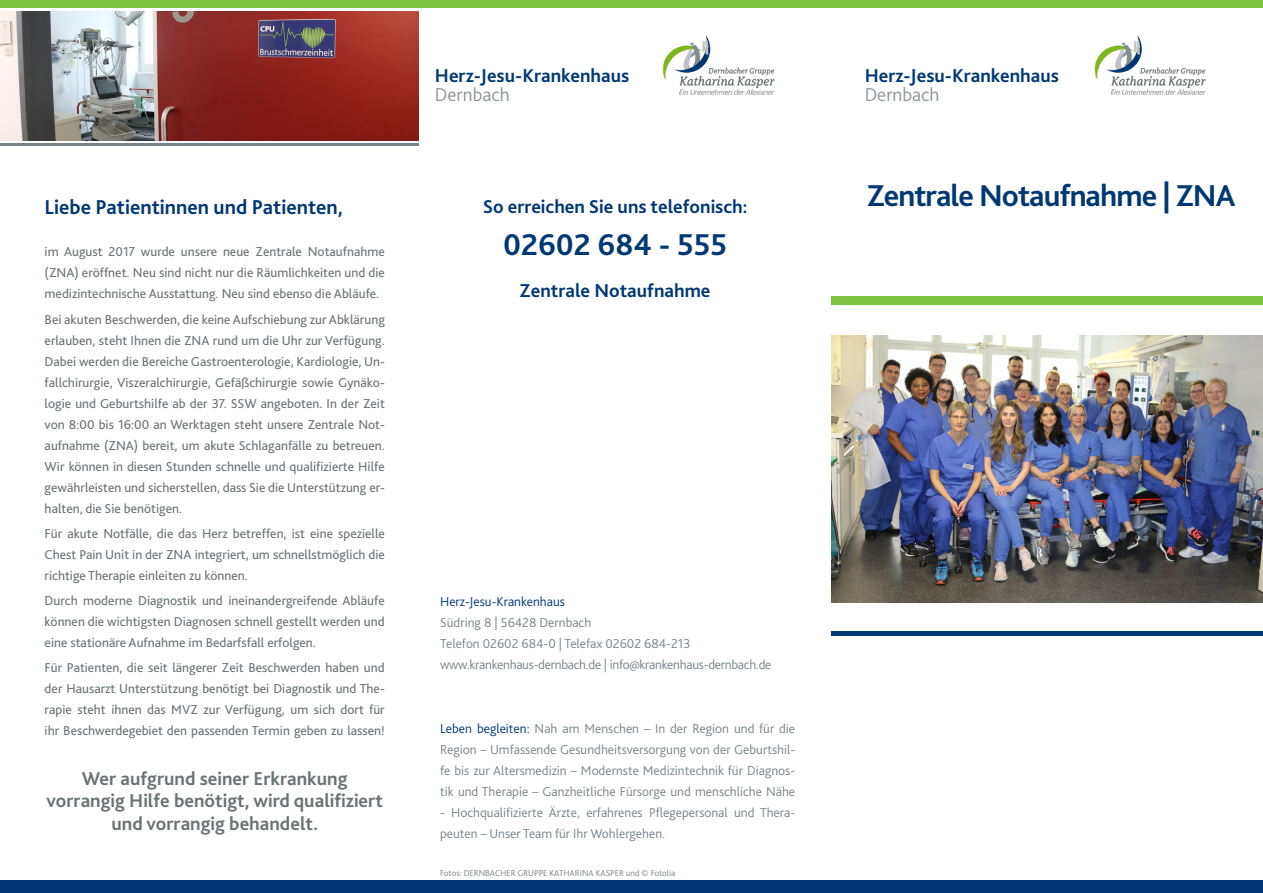
<style>
.page{position:relative;width:1263px;height:893px;background:#fff}
.page>*{position:absolute;margin:0;border:0;box-sizing:border-box;transform-origin:0 0}
.t1{font:700 31.5px "Bliss 2";letter-spacing:-.03em;color:#013874}
.t2{font:700 31.5px "Bliss 2";color:#013874}
.t3{font:700 21px "Bliss 2";color:#013874}
.t4{font:700 19.5px "Bliss 2";color:#013874}
.t5{font:700 19.5px "Bliss 2";color:#697374}
.t6{font:300 19.5px "Bliss 2";color:#8d979d}
.t7{font:13.5px/21px "Bliss 2";color:#697374;text-align:justify}
.t8{font:300 13.5px/21px "Bliss 2";color:#76848a;text-align:justify}
.t9{font:300 13.5px "Bliss 2";letter-spacing:-.02em;color:#76848a}
.t10{font:300 13.5px "Bliss 2";color:#013874}
.t11{font:300 9px "Bliss 2";color:#76848a}
.s1{color:#013874}
</style>
<div class="page">
<hr style="left:0;top:143px;width:419px;height:3px;background:#76848a">
<div style="left:0;top:881px;width:1263px;height:12px;background:#013874"></div>
<div style="left:0;top:0;width:1263px;height:8px;background:#7fc241"></div>
<div style="left:831px;top:296px;width:432px;height:8px;background:#7fc241"></div>
<hr style="left:831px;top:632px;width:432px;height:4px;background:#013874">
<img style="left:662px;top:35px;width:113px;height:60px">
<img style="left:1094px;top:35px;width:112px;height:60px">
<img style="left:0;top:11px;width:419px;height:129px">
<img style="left:831px;top:335px;width:432px;height:267px">
<p class="t3" style="left:45px;top:194px;width:300px">Liebe Patientinnen und Patienten,</p>
<p class="t7" style="left:45px;top:241px;width:342px">im August 2017 wurde unsere neue Zentrale Notaufnahme (ZNA) eröffnet. Neu sind nicht nur die Räumlichkeiten und die medizintechnische Ausstattung. Neu sind ebenso die Abläufe.</p>
<p class="t7" style="left:45px;top:309px;width:342px">Bei akuten Beschwerden, die keine Aufschiebung zur Abklärung erlauben, steht Ihnen die ZNA rund um die Uhr zur Verfügung.<br>Dabei werden die Bereiche Gastroenterologie, Kardiologie, Un&shy;fallchirurgie, Viszeralchirurgie, Gefäßchirurgie sowie Gynäko&shy;logie und Geburtshilfe ab der 37. SSW angeboten. In der Zeit von 8:00 bis 16:00 an Werktagen steht unsere Zentrale Not&shy;aufnahme (ZNA) bereit, um akute Schlaganfälle zu betreuen.<br>Wir können in diesen Stunden schnelle und qualifizierte Hilfe gewährleisten und sicherstellen, dass Sie die Unterstützung er&shy;halten, die Sie benötigen.</p>
<p class="t7" style="left:45px;top:523px;width:342px">Für akute Notfälle, die das Herz betreffen, ist eine spezielle Chest Pain Unit in der ZNA integriert, um schnellstmöglich die richtige Therapie einleiten zu können.</p>
<p class="t7" style="left:45px;top:590px;width:342px">Durch moderne Diagnostik und ineinandergreifende Abläufe können die wichtigsten Diagnosen schnell gestellt werden und eine stationäre Aufnahme im Bedarfsfall erfolgen.</p>
<p class="t7" style="left:45px;top:657px;width:342px">Für Patienten, die seit längerer Zeit Beschwerden haben und der Hausarzt Unterstützung benötigt bei Diagnostik und The&shy;rapie steht ihnen das MVZ zur Verfügung, um sich dort für ihr Beschwerdegebiet den passenden Termin geben zu lassen!</p>
<p class="t5" style="left:82px;top:766px;width:267px">Wer aufgrund seiner Erkrankung</p>
<p class="t5" style="left:47px;top:789px;width:338px">vorrangig Hilfe benötigt, wird qualifiziert</p>
<p class="t5" style="left:111px;top:811px;width:208px">und vorrangig behandelt.</p>
<p class="t4" style="left:435px;top:63px;width:196px">Herz-Jesu-Krankenhaus</p>
<p class="t6" style="left:435px;top:83px;width:76px">Dernbach</p>
<p class="t4" style="left:483px;top:195px;width:266px">So erreichen Sie uns telefonisch:</p>
<p class="t2" style="left:503px;top:225px;width:225px">02602 684 - 555</p>
<p class="t4" style="left:520px;top:279px;width:192px">Zentrale Notaufnahme</p>
<p class="t10" style="left:440px;top:593px;width:126px">Herz-Jesu-Krankenhaus</p>
<p class="t8" style="left:440px;top:612px;width:153px">Südring 8 | 56428 Dernbach</p>
<p class="t8" style="left:440px;top:633px;width:252px">Telefon 02602 684-0 | Telefax 02602 684-213</p>
<p class="t9" style="left:440px;top:656px;width:333px">www.krankenhaus-dernbach.de | info@krankenhaus-dernbach.de</p>
<p class="t8" style="left:440px;top:718px;width:357px"><span class="s1">Leben begleiten:</span> Nah am Menschen – In der Region und für die Region – Umfassende Gesundheitsversorgung von der Geburtshil&shy;fe bis zur Altersmedizin – Modernste Medizintechnik für Diagnos&shy;tik und Therapie – Ganzheitliche Fürsorge und menschliche Nähe</p>
<p class="t8" style="left:440px;top:802px;width:357px">- Hochqualifizierte Ärzte, erfahrenes Pflegepersonal und Thera&shy;peuten – Unser Team für Ihr Wohlergehen.</p>
<p class="t11" style="left:440px;top:868px;width:237px">Fotos: DERNBACHER GRUPPE KATHARINA KASPER und © Fotolia</p>
<p class="t4" style="left:865px;top:63px;width:196px">Herz-Jesu-Krankenhaus</p>
<p class="t6" style="left:865px;top:83px;width:76px">Dernbach</p>
<p class="t1" style="left:867px;top:176px;width:370px">Zentrale Notaufnahme | ZNA</p>
</div>
